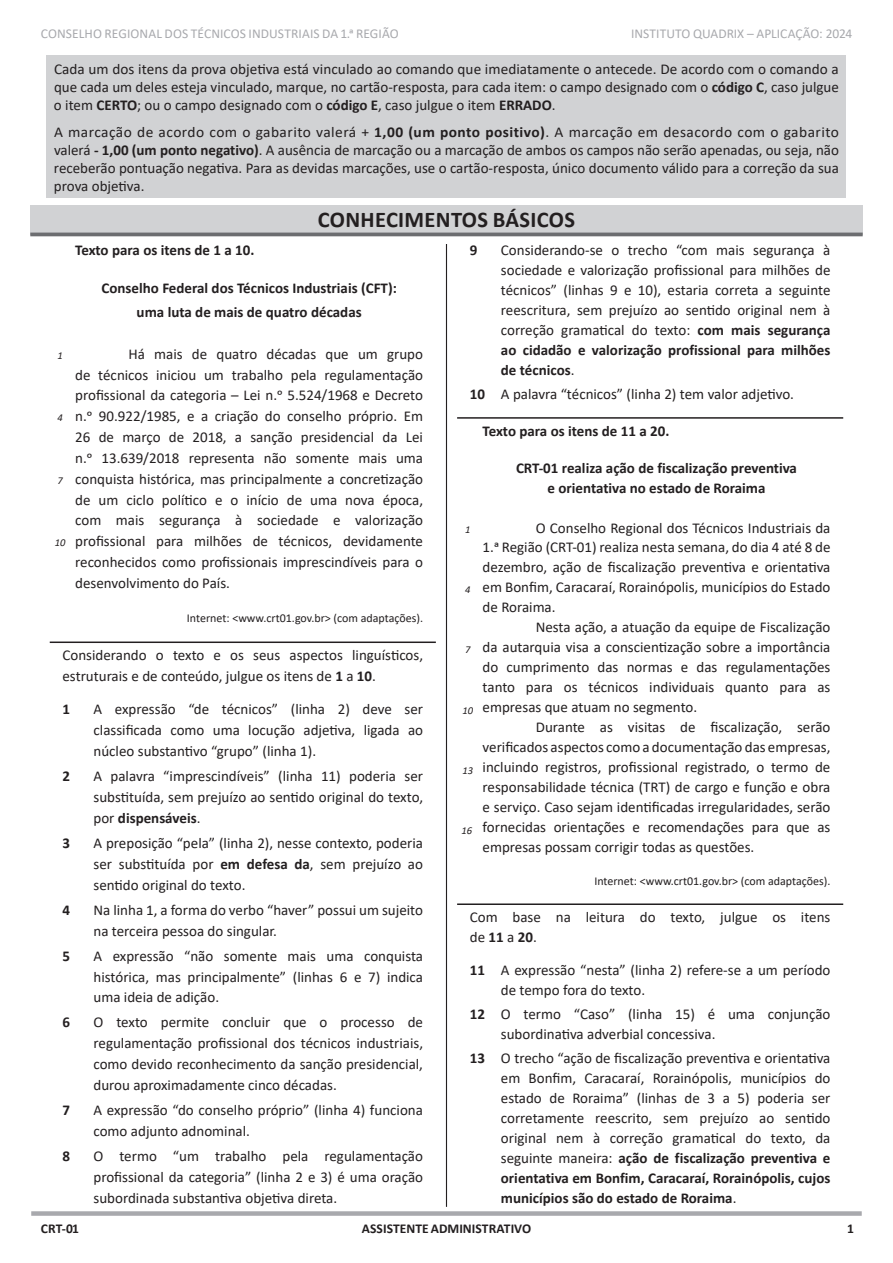
<style>
.page{position:relative;width:893px;height:1263px;background:#fff}
.page>*{position:absolute;margin:0;border:0;box-sizing:border-box;transform-origin:0 0}
.t1{font:700 22.5px "Calibri";letter-spacing:.015em;color:#231f20}
.t2{font:15px/20px "Calibri";color:#231f20;text-align:justify}
.t3{font:700 15px/20px "Calibri";color:#231f20;text-align:center}
.t4{font:13.5px "Calibri";letter-spacing:.005em;color:#a8a9ad}
.t5{font:700 13.5px "Calibri";letter-spacing:.005em;color:#231f20}
.t6{font:12px "Calibri";color:#231f20}
.t7{font:italic 10.5px "Calibri";color:#231f20}
.s1{font-weight:700}
.s2{font-style:inherit}
</style>
<div class="page">
<hr style="left:446px;top:60px;width:1px;height:1147px;background:#231f20">
<div style="left:31px;top:1211px;width:831px;height:5px;background:#a8a9ad"></div>
<div style="left:47px;top:56px;width:799px;height:142px;background:#d1d2d4"></div>
<div style="left:23px;top:198px;width:847px;height:46px;background:#fff"></div>
<div style="left:30px;top:205px;width:833px;height:29px;background:#d1d2d4"></div>
<hr style="left:30px;top:233px;width:833px;height:3px;background:#6c6d70">
<hr style="left:457px;top:417px;width:386px;height:2px;background:#231f20">
<hr style="left:457px;top:903px;width:386px;height:2px;background:#231f20">
<hr style="left:50px;top:641px;width:386px;height:2px;background:#231f20">
<p class="t4" style="left:41px;top:24px;width:359px">CONSELHO REGIONAL DOS TÉCNICOS INDUSTRIAIS DA 1.a REGIÃO</p>
<p class="t4" style="left:631px;top:24px;width:223px">INSTITUTO QUADRIX – APLICAÇÃO: 2024</p>
<p class="t2" style="left:54px;top:60px;width:786px;line-height:18px">Cada um dos itens da prova objetiva está vinculado ao comando que imediatamente o antecede. De acordo com o comando a que cada um deles esteja vinculado, marque, no cartão-resposta, para cada item: o campo designado com o <span class="s1">código C</span>, caso julgue o item <span class="s1">CERTO</span>; ou o campo designado com o <span class="s1">código E</span>, caso julgue o item <span class="s1">ERRADO</span>.</p>
<p class="t2" style="left:54px;top:122px;width:786px;line-height:18px">A marcação de acordo com o gabarito valerá + <span class="s1">1,00 (um ponto positivo)</span>. A marcação em desacordo com o gabarito valerá <span class="s1">- 1,00 (um ponto negativo)</span>. A ausência de marcação ou a marcação de ambos os campos não serão apenadas, ou seja, não receberão pontuação negativa. Para as devidas marcações, use o cartão-resposta, único documento válido para a correção da sua prova objetiva.</p>
<h1 class="t1" style="left:318px;top:204px;width:259px">CONHECIMENTOS BÁSICOS</h1>
<p class="t3" style="left:470px;top:240px;width:9px">9</p>
<p class="t2" style="left:501px;top:239px;width:331px">Considerando‑se o trecho “com mais segurança à sociedade e valorização profissional para milhões de técnicos” (linhas 9 e 10), estaria correta a seguinte reescritura, sem prejuízo ao sentido original nem à correção gramatical do texto: <span class="s1">com mais segurança ao cidadão e valorização profissional para milhões de técnicos</span>.</p>
<p class="t2" style="left:470px;top:383px;width:326px"><span class="s1">10</span> A palavra “técnicos” (linha 2) tem valor adjetivo.</p>
<p class="t3" style="left:483px;top:420px;width:188px">Texto para os itens de 11 a 20.</p>
<p class="t3" style="left:516px;top:457px;width:282px">CRT<span class="s2">‑01 r</span>ealiza ação de fiscalização preventiva e orientativa no estado de Roraima</p>
<p class="t2" style="left:483px;top:517px;width:349px;text-indent:53px">O Conselho Regional dos Técnicos Industriais da 1.a Região (CRT‑01) realiza nesta semana, do dia 4 até 8 de dezembro, ação de fiscalização preventiva e orientativa em Bonfim, Caracaraí, Rorainópolis, municípios do Estado de Roraima.</p>
<p class="t2" style="left:483px;top:617px;width:349px;text-indent:53px">Nesta ação, a atuação da equipe de Fiscalização da autarquia visa a conscientização sobre a importância do cumprimento das normas e das regulamentações tanto para os técnicos individuais quanto para as empresas que atuam no segmento.</p>
<p class="t2" style="left:483px;top:717px;width:349px;text-indent:53px">Durante as visitas de fiscalização, serão verificados aspectos como a documentação das empresas, incluindo registros, profissional registrado, o termo de responsabilidade técnica (TRT) de cargo e função e obra e serviço. Caso sejam identificadas irregularidades, serão fornecidas orientações e recomendações para que as empresas possam corrigir todas as questões.</p>
<p class="t6" style="left:594px;top:873px;width:238px">Internet: &lt;www.crt01.gov.br&gt; (com adaptações).</p>
<p class="t2" style="left:470px;top:907px;width:362px">Com base na leitura do texto, julgue os itens de <span class="s1">11</span> a <span class="s1">20</span>.</p>
<p class="t2" style="left:501px;top:959px;width:331px;text-indent:-31px"><span class="s1">11</span> A expressão “nesta” (linha 2) refere‑se a um período de tempo fora do texto.</p>
<p class="t2" style="left:501px;top:1003px;width:331px;text-indent:-31px"><span class="s1">12</span> O termo “Caso” (linha 15) é uma conjunção subordinativa adverbial concessiva.</p>
<p class="t2" style="left:501px;top:1047px;width:331px;text-indent:-31px"><span class="s1">13</span> O trecho “ação de fiscalização preventiva e orientativa em Bonfim, Caracaraí, Rorainópolis, municípios do estado de Roraima” (linhas de 3 a 5) poderia ser corretamente reescrito, sem prejuízo ao sentido original nem à correção gramatical do texto, da seguinte maneira: <span class="s1">ação de fiscalização preventiva e orientativa em Bonfim, Caracaraí, Rorainópolis, cujos municípios são do estado de Roraima</span>.</p>
<p class="t3" style="left:75px;top:240px;width:181px">Texto para os itens de 1 a 10.</p>
<p class="t3" style="left:102px;top:275px;width:297px;line-height:24.5px">Conselho Federal dos Técnicos Industriais (CFT): uma luta de mais de quatro décadas</p>
<p class="t2" style="left:75px;top:343px;width:349px;line-height:20.9px;text-indent:53px">Há mais de quatro décadas que um grupo de técnicos iniciou um trabalho pela regulamentação profissional da categoria – Lei n.o 5.524/1968 e Decreto n.o 90.922/1985, e a criação do conselho próprio. Em 26 de março de 2018, a sanção presidencial da Lei n.o 13.639/2018 representa não somente mais uma conquista histórica, mas principalmente a concretização de um ciclo político e o início de uma nova época, com mais segurança à sociedade e valorização profissional para milhões de técnicos, devidamente reconhecidos como profissionais imprescindíveis para o desenvolvimento do País.</p>
<p class="t6" style="left:187px;top:610px;width:238px">Internet: &lt;www.crt01.gov.br&gt; (com adaptações).</p>
<p class="t2" style="left:63px;top:644px;width:362px;line-height:20.9px">Considerando o texto e os seus aspectos linguísticos, estruturais e de conteúdo, julgue os itens de <span class="s1">1</span> a <span class="s1">10</span>.</p>
<p class="t3" style="left:63px;top:699px;width:9px">1</p>
<p class="t2" style="left:94px;top:699px;width:331px;line-height:20.9px">A expressão “de técnicos” (linha 2) deve ser classificada como uma locução adjetiva, ligada ao núcleo substantivo “grupo” (linha 1).</p>
<p class="t3" style="left:63px;top:766px;width:9px">2</p>
<p class="t2" style="left:94px;top:765px;width:331px;line-height:20.9px">A palavra “imprescindíveis” (linha 11) poderia ser substituída, sem prejuízo ao sentido original do texto, por <span class="s1">dispensáveis</span>.</p>
<p class="t3" style="left:63px;top:833px;width:9px">3</p>
<p class="t2" style="left:94px;top:832px;width:331px;line-height:20.9px">A preposição “pela” (linha 2), nesse contexto, poderia ser substituída por <span class="s1">em defesa da</span>, sem prejuízo ao sentido original do texto.</p>
<p class="t3" style="left:62px;top:899px;width:9px">4</p>
<p class="t2" style="left:94px;top:899px;width:331px;line-height:20.9px">Na linha 1, a forma do verbo “haver” possui um sujeito na terceira pessoa do singular.</p>
<p class="t3" style="left:62px;top:945px;width:9px">5</p>
<p class="t2" style="left:94px;top:945px;width:331px;line-height:20.9px">A expressão “não somente mais uma conquista histórica, mas principalmente” (linhas 6 e 7) indica uma ideia de adição.</p>
<p class="t3" style="left:62px;top:1012px;width:9px">6</p>
<p class="t2" style="left:94px;top:1012px;width:331px;line-height:20.9px">O texto permite concluir que o processo de regulamentação profissional dos técnicos industriais, como devido reconhecimento da sanção presidencial, durou aproximadamente cinco décadas.</p>
<p class="t3" style="left:62px;top:1100px;width:9px">7</p>
<p class="t2" style="left:94px;top:1099px;width:331px;line-height:20.9px">A expressão “do conselho próprio” (linha 4) funciona como adjunto adnominal.</p>
<p class="t3" style="left:62px;top:1146px;width:9px">8</p>
<p class="t2" style="left:94px;top:1145px;width:331px;line-height:20.9px">O termo “um trabalho pela regulamentação profissional da categoria” (linha 2 e 3) é uma oração subordinada substantiva objetiva direta.</p>
<p class="t7" style="left:58px;top:348px;width:7px">1</p>
<p class="t7" style="left:58px;top:410px;width:7px">4</p>
<p class="t7" style="left:58px;top:473px;width:7px">7</p>
<p class="t7" style="left:465px;top:522px;width:7px">1</p>
<p class="t7" style="left:55px;top:536px;width:12px">10</p>
<p class="t7" style="left:465px;top:582px;width:7px">4</p>
<p class="t7" style="left:465px;top:642px;width:7px">7</p>
<p class="t7" style="left:462px;top:703px;width:12px">10</p>
<p class="t7" style="left:462px;top:763px;width:12px">13</p>
<p class="t7" style="left:461px;top:823px;width:12px">16</p>
<p class="t5" style="left:41px;top:1219px;width:40px">CRT-01</p>
<p class="t5" style="left:362px;top:1219px;width:171px">ASSISTENTE ADMINISTRATIVO</p>
<p class="t5" style="left:847px;top:1219px;width:8px">1</p>
</div>
